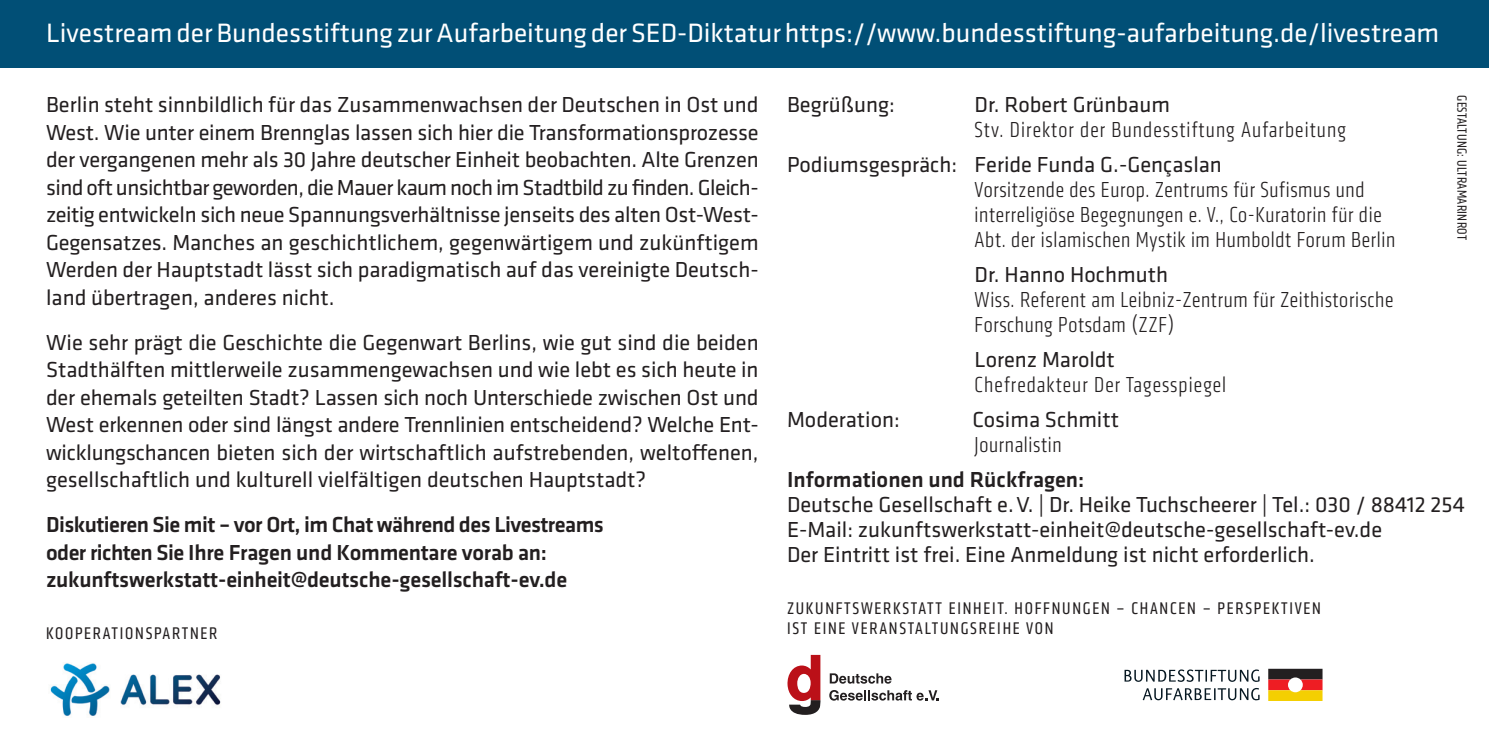
<style>
.page{position:relative;width:1489px;height:745px;background:#fff}
.page>*{position:absolute;margin:0;border:0;box-sizing:border-box;transform-origin:0 0}
.t1{font:27.5px "Klavika";color:#fff}
.t2{font:22.5px/27.5px "Klavika";color:#231f20;text-align:justify}
.t3{font:300 condensed 22.5px/25px "Klavika";letter-spacing:.03em;color:#231f20}
.t4{font:500 22.5px/27.5px "Klavika";letter-spacing:-.01em;color:#231f20}
.t5{font:300 condensed 22.5px "Klavika";letter-spacing:.05em;color:#231f20}
.t6{font:condensed 17.5px/20px "Klavika";letter-spacing:.1em;color:#231f20}
.t7{font:condensed 13.75px "Klavika";letter-spacing:.02em;color:#231f20}
</style>
<div class="page">
<div style="left:0;top:0;width:1488px;height:67px;background:#014f76"></div>
<svg style="left:787px;top:654px;width:33px;height:60px"></svg>
<svg style="left:829px;top:673px;width:62px;height:10px"></svg>
<svg style="left:829px;top:690px;width:109px;height:10px"></svg>
<svg style="left:1268px;top:668px;width:54px;height:32px;background:#b17136"></svg>
<svg style="left:1142px;top:688px;width:117px;height:12px"></svg>
<svg style="left:1124px;top:669px;width:135px;height:12px"></svg>
<img style="left:50px;top:663px;width:171px;height:53px">
<p class="t1" style="left:46px;top:15px;width:1394px">Livestream der Bundesstiftung zur Aufarbeitung der SED-Diktatur https://www.bundesstiftung-aufarbeitung.de/livestream</p>
<p class="t2" style="left:46px;top:90px;width:714px">Berlin steht sinnbildlich für das Zusammenwachsen der Deutschen in Ost und West. Wie unter einem Brennglas lassen sich hier die Transformationsprozesse der vergangenen mehr als 30 Jahre deutscher Einheit beobachten. Alte Grenzen sind oft unsichtbar geworden, die Mauer kaum noch im Stadtbild zu finden. Gleich&shy;zeitig entwickeln sich neue Spannungsverhältnisse jenseits des alten Ost-West-Gegensatzes. Manches an geschichtlichem, gegenwärtigem und zukünftigem Werden der Hauptstadt lässt sich paradigmatisch auf das vereinigte Deutsch&shy;land übertragen, anderes nicht.</p>
<p class="t2" style="left:46px;top:327px;width:714px">Wie sehr prägt die Geschichte die Gegenwart Berlins, wie gut sind die beiden Stadthälften mittlerweile zusammengewachsen und wie lebt es sich heute in der ehemals geteilten Stadt? Lassen sich noch Unterschiede zwischen Ost und West erkennen oder sind längst andere Trennlinien entscheidend? Welche Ent&shy;wicklungschancen bieten sich der wirtschaftlich aufstrebenden, weltoffenen, gesellschaftlich und kulturell vielfältigen deutschen Hauptstadt?</p>
<p class="t4" style="left:46px;top:510px;width:559px">Diskutieren Sie mit – vor Ort, im Chat während des Livestreams oder richten Sie Ihre Fragen und Kommentare vorab an: zukunftswerkstatt-einheit@deutsche-gesellschaft-ev.de</p>
<p class="t6" style="left:46px;top:623px;width:173px">KOOPERATIONSPARTNER</p>
<p class="t7" style="left:1469px;top:95px;width:146px;rotate:90deg">GESTALTUNG: ULTRAMARINROT</p>
<p class="t2" style="left:787px;top:90px;width:109px">Begrüßung:</p>
<p class="t2" style="left:974px;top:90px;width:197px">Dr. Robert Grünbaum</p>
<p class="t5" style="left:974px;top:117px;width:373px">Stv. Direktor der Bundesstiftung Aufarbeitung</p>
<p class="t2" style="left:787px;top:150px;width:436px">Podiumsgespräch: Feride Funda G.-Gençaslan</p>
<p class="t3" style="left:974px;top:177px;width:422px">Vorsitzende des Europ. Zentrums für Sufismus und interreligiöse Begegnungen e. V., Co-Kuratorin für die<br>Abt. der islamischen Mystik im Humboldt Forum Berlin</p>
<p class="t2" style="left:974px;top:260px;width:195px">Dr. Hanno Hochmuth</p>
<p class="t3" style="left:974px;top:287px;width:420px">Wiss. Referent am Leibniz-Zentrum für Zeithistorische<br>Forschung Potsdam (ZZF)</p>
<p class="t2" style="left:974px;top:345px;width:142px">Lorenz Maroldt</p>
<p class="t5" style="left:974px;top:372px;width:253px">Chefredakteur Der Tagesspiegel</p>
<p class="t2" style="left:787px;top:405px;width:114px">Moderation:</p>
<p class="t2" style="left:972px;top:405px;width:148px">Cosima Schmitt</p>
<p class="t3" style="left:974px;top:432px;width:89px">Journalistin</p>
<p class="t4" style="left:787px;top:465px;width:299px">Informationen und Rückfragen:</p>
<p class="t2" style="left:787px;top:491px;width:679px;line-height:25px;text-align:left">Deutsche Gesellschaft e.V. | Dr. Heike Tuchscheerer | Tel.: 030 / 88412 254<br>E-Mail: zukunftswerkstatt-einheit@deutsche-gesellschaft-ev.de<br>Der Eintritt ist frei. Eine Anmeldung ist nicht erforderlich.</p>
<p class="t6" style="left:787px;top:598px;width:535px">ZUKUNFTSWERKSTATT EINHEIT. HOFFNUNGEN – CHANCEN – PERSPEKTIVEN<br>IST EINE VERANSTALTUNGSREIHE VON</p>
</div>
